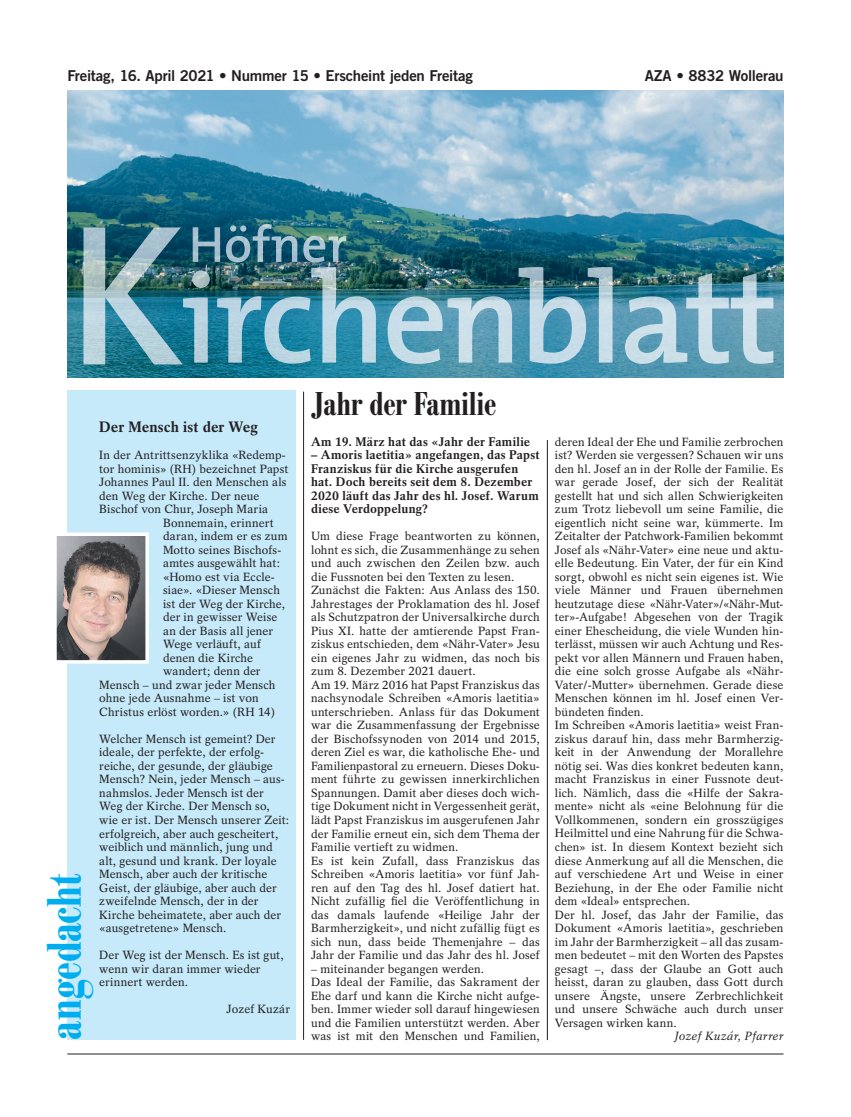
<style>
.page{position:relative;width:851px;height:1117px;background:#fff}
.page>*{position:absolute;margin:0;border:0;box-sizing:border-box;transform-origin:0 0}
.t1{font:500 condensed 47.5px "Bodoni BE";letter-spacing:-.005em;color:#00aeef}
.t2{font:500 condensed 32.5px "Bodoni BE";letter-spacing:.005em;color:#231f20}
.t3{font:15px "Trade Gothic Bold Two";letter-spacing:-.015em;color:#231f20}
.t4{font:700 15px "Rotation";letter-spacing:.005em;color:#231f20}
.t5{font:700 12.5px/13.5px "Rotation";letter-spacing:.015em;color:#231f20}
.t6{font:11.88px/13.5px "Rotation";letter-spacing:.01em;color:#231f20}
.t7{font:italic 11.88px "Rotation";letter-spacing:.015em;color:#231f20}
</style>
<div class="page">
<div style="left:67px;top:390px;width:229px;height:649px;background:#c6eafa"></div>
<img style="left:57px;top:536px;width:88px;height:123px">
<div style="left:53px;top:532px;width:96px;height:131px;border:3px solid #fff"></div>
<hr style="left:67px;top:1053px;width:716px;height:1px;background:#231f20">
<hr style="left:303px;top:391px;width:1px;height:648px;background:#231f20">
<img style="left:68px;top:90px;width:715px;height:287px">
<img style="left:83px;top:227px;width:100px;height:137px">
<img style="left:183px;top:267px;width:590px;height:97px">
<img style="left:193px;top:224px;width:153px;height:38px">
<hr style="left:547px;top:440px;width:1px;height:599px;background:#231f20">
<p class="t3" style="left:67px;top:66px;width:407px">Freitag, 16. April 2021 • Nummer 15 • Erscheint jeden Freitag</p>
<p class="t3" style="left:644px;top:66px;width:140px">AZA • 8832 Wollerau</p>
<p class="t4" style="left:99px;top:418px;width:160px">Der Mensch ist der Weg</p>
<p class="t6" style="left:99px;top:448px;width:188px">In der Antrittsenzyklika «Redemp-</p>
<p class="t6" style="left:99px;top:462px;width:191px">tor hominis» (RH) bezeichnet Papst</p>
<p class="t6" style="left:99px;top:475px;width:189px">Johannes Paul II. den Menschen als</p>
<p class="t6" style="left:99px;top:489px;width:162px">den Weg der Kirche. Der neue</p>
<p class="t6" style="left:99px;top:502px;width:170px">Bischof von Chur, Joseph Maria</p>
<p class="t6" style="left:163px;top:516px;width:112px">Bonnemain, erinnert</p>
<p class="t6" style="left:163px;top:529px;width:126px">daran, indem er es zum</p>
<p class="t6" style="left:163px;top:543px;width:120px">Motto seines Bischofs-</p>
<p class="t6" style="left:163px;top:556px;width:118px">amtes ausgewählt hat:</p>
<p class="t6" style="left:163px;top:570px;width:113px">«Homo est via Eccle-</p>
<p class="t6" style="left:163px;top:583px;width:118px">siae». «Dieser Mensch</p>
<p class="t6" style="left:163px;top:597px;width:123px">ist der Weg der Kirche,</p>
<p class="t6" style="left:163px;top:610px;width:116px">der in gewisser Weise</p>
<p class="t6" style="left:163px;top:624px;width:111px">an der Basis all jener</p>
<p class="t6" style="left:163px;top:637px;width:99px">Wege verläuft, auf</p>
<p class="t6" style="left:163px;top:651px;width:91px">denen die Kirche</p>
<p class="t6" style="left:163px;top:664px;width:99px">wandert; denn der</p>
<p class="t6" style="left:99px;top:678px;width:178px">Mensch – und zwar jeder Mensch</p>
<p class="t6" style="left:99px;top:691px;width:161px">ohne jede Ausnahme – ist von</p>
<p class="t6" style="left:99px;top:705px;width:177px">Christus erlöst worden.» (RH 14)</p>
<p class="t6" style="left:99px;top:732px;width:191px">Welcher Mensch ist gemeint? Der ideale, der perfekte, der erfolg&shy;reiche, der gesunde, der gläubige<br>Mensch? Nein, jeder Mensch – aus&shy;nahmslos. Jeder Mensch ist der<br>Weg der Kirche. Der Mensch so, wie er ist. Der Mensch unserer Zeit: erfolgreich, aber auch gescheitert, weiblich und männlich, jung und alt, gesund und krank. Der loyale<br>Mensch, aber auch der kritische<br>Geist, der gläubige, aber auch der zweifelnde Mensch, der in der<br>Kirche beheimatete, aber auch der «ausgetretene» Mensch.</p>
<p class="t6" style="left:99px;top:948px;width:186px">Der Weg ist der Mensch. Es ist gut, wenn wir daran immer wieder erinnert werden.</p>
<p class="t6" style="left:226px;top:1002px;width:65px">Jozef Kuzár</p>
<h1 class="t1" style="left:38px;top:1039px;width:167px;rotate:-90deg">angedacht</h1>
<h2 class="t2" style="left:311px;top:386px;width:186px">Jahr der Familie</h2>
<p class="t5" style="left:311px;top:434px;width:220px">Am 19. März hat das «Jahr der Familie</p>
<p class="t5" style="left:311px;top:448px;width:230px">– Amoris laetitia» angefangen, das Papst Franziskus für die Kirche ausgerufen hat. Doch bereits seit dem 8. Dezember 2020 läuft das Jahr des hl. Josef. Warum diese Verdoppelung?</p>
<p class="t6" style="left:311px;top:529px;width:230px">Um diese Frage beantworten zu können, lohnt es sich, die Zusammenhänge zu sehen und auch zwischen den Zeilen bzw. auch die Fussnoten bei den Texten zu lesen.<br>Zunächst die Fakten: Aus Anlass des 150.<br>Jahrestages der Proklamation des hl. Josef als Schutzpatron der Universalkirche durch Pius XI. hatte der amtierende Papst Fran&shy;ziskus entschieden, dem «Nähr-Vater» Jesu ein eigenes Jahr zu widmen, das noch bis zum 8. Dezember 2021 dauert.<br>Am 19. März 2016 hat Papst Franziskus das nachsynodale Schreiben «Amoris laetitia» unterschrieben. Anlass für das Dokument war die Zusammenfassung der Ergebnisse der Bischofssynoden von 2014 und 2015, deren Ziel es war, die katholische Ehe- und Familienpastoral zu erneuern. Dieses Doku&shy;ment führte zu gewissen innerkirchlichen Spannungen. Damit aber dieses doch wich&shy;tige Dokument nicht in Vergessenheit gerät, lädt Papst Franziskus im ausgerufenen Jahr der Familie erneut ein, sich dem Thema der Familie vertieft zu widmen.<br>Es ist kein Zufall, dass Franziskus das Schreiben «Amoris laetitia» vor fünf Jah&shy;ren auf den Tag des hl. Josef datiert hat.<br>Nicht zufällig fiel die Veröffentlichung in das damals laufende «Heilige Jahr der Barmherzigkeit», und nicht zufällig fügt es sich nun, dass beide Themenjahre – das Jahr der Familie und das Jahr des hl. Josef</p>
<p class="t6" style="left:311px;top:961px;width:230px">– miteinander begangen werden.<br>Das Ideal der Familie, das Sakrament der Ehe darf und kann die Kirche nicht aufge&shy;ben. Immer wieder soll darauf hingewiesen und die Familien unterstützt werden. Aber was ist mit den Menschen und Familien,</p>
<p class="t6" style="left:554px;top:435px;width:230px">deren Ideal der Ehe und Familie zerbrochen ist? Werden sie vergessen? Schauen wir uns den hl. Josef an in der Rolle der Familie. Es war gerade Josef, der sich der Realität gestellt hat und sich allen Schwierigkeiten zum Trotz liebevoll um seine Familie, die eigentlich nicht seine war, kümmerte. Im Zeitalter der Patchwork-Familien bekommt Josef als «Nähr-Vater» eine neue und aktu&shy;elle Bedeutung. Ein Vater, der für ein Kind sorgt, obwohl es nicht sein eigenes ist. Wie viele Männer und Frauen übernehmen heutzutage diese «Nähr-Vater»/«Nähr-Mut&shy;ter»-Aufgabe! Abgesehen von der Tragik einer Ehescheidung, die viele Wunden hin&shy;terlässt, müssen wir auch Achtung und Res&shy;pekt vor allen Männern und Frauen haben, die eine solch grosse Aufgabe als «Nähr-Vater/-Mutter» übernehmen. Gerade diese Menschen können im hl. Josef einen Ver&shy;bündeten finden.<br>Im Schreiben «Amoris laetitia» weist Fran&shy;ziskus darauf hin, dass mehr Barmherzig&shy;keit in der Anwendung der Morallehre nötig sei. Was dies konkret bedeuten kann, macht Franziskus in einer Fussnote deut&shy;lich. Nämlich, dass die «Hilfe der Sakra&shy;mente» nicht als «eine Belohnung für die Vollkommenen, sondern ein grosszügiges Heilmittel und eine Nahrung für die Schwa&shy;chen» ist. In diesem Kontext bezieht sich diese Anmerkung auf all die Menschen, die auf verschiedene Art und Weise in einer Beziehung, in der Ehe oder Familie nicht dem «Ideal» entsprechen.<br>Der hl. Josef, das Jahr der Familie, das Dokument «Amoris laetitia», geschrieben im Jahr der Barmherzigkeit – all das zusam&shy;men bedeutet – mit den Worten des Papstes gesagt –, dass der Glaube an Gott auch heisst, daran zu glauben, dass Gott durch unsere Ängste, unsere Zerbrechlichkeit und unsere Schwäche auch durch unser Versagen wirken kann.</p>
<p class="t7" style="left:674px;top:1029px;width:111px">Jozef Kuzár, Pfarrer</p>
</div>
